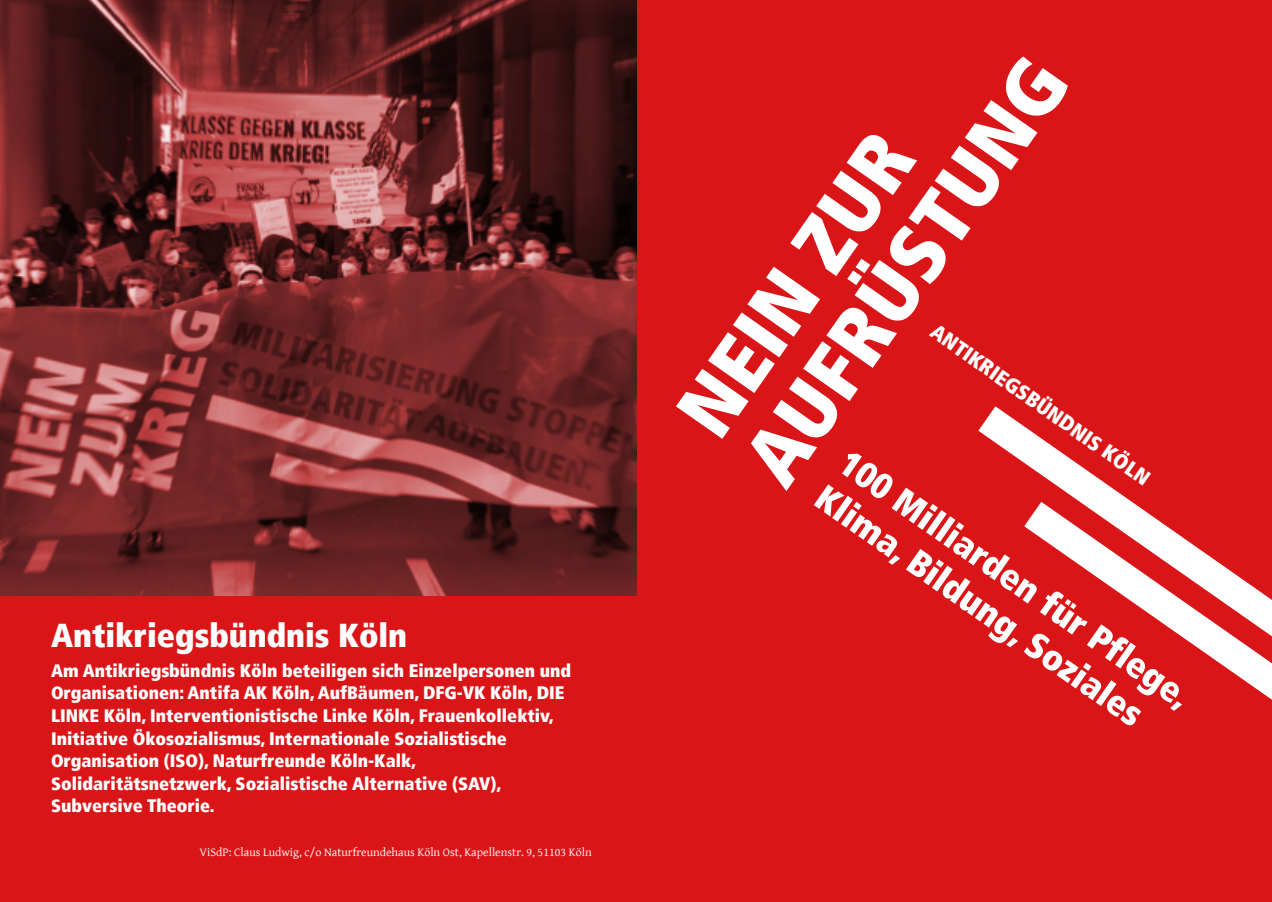
<style>
.page{position:relative;width:1272px;height:902px;background:#fff}
.page>*{position:absolute;margin:0;border:0;box-sizing:border-box;transform-origin:0 0}
.t1{font:900 condensed 81px/82.5px "Frutiger LT";color:#fff}
.t2{font:900 condensed 36px/42px "Frutiger LT";color:#fff}
.t3{font:900 condensed 33px "Frutiger LT";color:#fff}
.t4{font:900 condensed 21px "Frutiger LT";color:#fff}
.t5{font:900 condensed 18px/22.5px "Frutiger LT";color:#fff}
.t6{font:12px "Gentium Basic";color:#fff}
</style>
<div class="page">
<div style="left:0;top:0;width:1271px;height:901px;background:#da1518"></div>
<svg style="left:1214px;top:659px;width:57px;height:40px"></svg>
<svg style="left:978px;top:406px;width:293px;height:253px"></svg>
<img style="left:0;top:0;width:636px;height:595px">
<h3 class="t3" style="left:51px;top:615px;width:357px">Antikriegsbündnis Köln</h3>
<p class="t5" style="left:51px;top:659px;width:521px">Am Antikriegsbündnis Köln beteiligen sich Einzelpersonen und Organisationen: Antifa AK Köln, AufBäumen, DFG-VK Köln, DIE LINKE Köln, Interventionistische Linke Köln, Frauenkollektiv, Initiative Ökosozialismus, Internationale Sozialistische Organisation (ISO), Naturfreunde Köln-Kalk, Solidaritätsnetzwerk, Sozialistische Alternative (SAV), Subversive Theorie.</p>
<p class="t6" style="left:199px;top:845px;width:394px">ViSdP: Claus Ludwig, c/o Naturfreundehaus Köln Ost, Kapellenstr. 9, 51103 Köln</p>
<h1 class="t1" style="left:661px;top:404px;width:499px;rotate:-55deg">NEIN ZUR<br>AUFRÜSTUNG</h1>
<p class="t4" style="left:940px;top:319px;width:263px;rotate:35deg">ANTIKRIEGSBÜNDNIS KÖLN</p>
<h2 class="t2" style="left:855px;top:441px;width:421px;rotate:35deg">100 Milliarden für Pflege,<br>Klima, Bildung, Soziales</h2>
</div>
